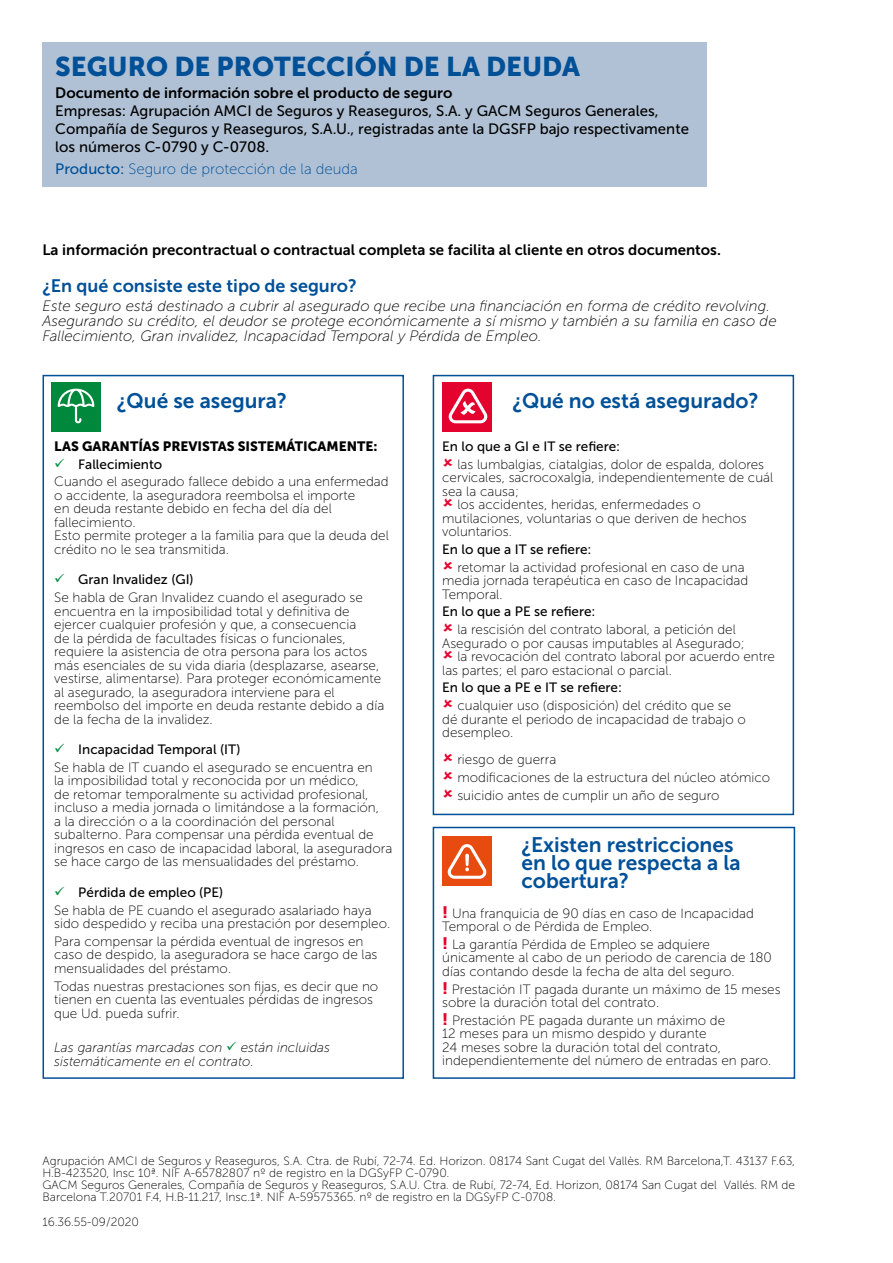
<style>
.page{position:relative;width:893px;height:1263px;background:#fff}
.page>*{position:absolute;margin:0;border:0;box-sizing:border-box;transform-origin:0 0}
.t1{font:27px "Museo Sans 900";color:#005098}
.t2{font:21px/18px "Museo Sans 700";color:#005098}
.t3{font:18px "Museo Sans 700";color:#005098}
.t4{font:italic 15px/15px "Museo Sans 100";color:#000}
.t5{font:15px/18px "Museo Sans 500";color:#000}
.t6{font:15px "Museo Sans 700";color:#000}
.t7{font:15px "Museo Sans 100";color:#005098}
.t8{font:13.5px/13.5px "Museo Sans 100";color:#000}
.t9{font:13.5px "Museo Sans 500";color:#000}
.t10{font:italic 13.5px/13.5px "Museo Sans 100";color:#000}
.t11{font:13.5px "Museo Sans 900";color:#000}
.t12{font:12px/12px "Museo Sans 100";color:#000}
.s1{font-family:"Museo Sans 500"}
.s2{color:#00893d}
.s3{font-family:"Museo Sans 900";font-size:16.5px;color:#e4032e}
</style>
<div class="page">
<div style="left:51px;top:382px;width:50px;height:50px;background:#00893d"></div>
<div style="left:442px;top:382px;width:50px;height:50px;background:#e4032e"></div>
<div style="left:442px;top:837px;width:50px;height:49px;background:#e84b0f"></div>
<div style="left:43px;top:43px;width:664px;height:144px;background:#b0c1d5"></div>
<div style="left:43px;top:375px;width:361px;height:704px;border:2px solid #005098"></div>
<div style="left:433px;top:375px;width:361px;height:440px;border:2px solid #005098"></div>
<div style="left:433px;top:827px;width:362px;height:252px;border:2px solid #005098"></div>
<svg style="left:58px;top:389px;width:36px;height:34px"></svg>
<svg style="left:448px;top:389px;width:40px;height:34px"></svg>
<svg style="left:447px;top:844px;width:40px;height:35px"></svg>
<h1 class="t1" style="left:55px;top:51px;width:526px">SEGURO DE PROTECCIÓN DE LA DEUDA</h1>
<p class="t6" style="left:55px;top:84px;width:399px">Documento de información sobre el producto de seguro</p>
<p class="t5" style="left:55px;top:102px;width:635px">Empresas: Agrupación AMCI de Seguros y Reaseguros, S.A. y GACM Seguros Generales,<br>Compañía de Seguros y Reaseguros, S.A.U., registradas ante la DGSFP bajo respectivamente los números C-0790 y C-0708.</p>
<p class="t7" style="left:55px;top:161px;width:304px"><span class="s1">Producto:</span> Seguro de protección de la deuda</p>
<p class="t6" style="left:43px;top:241px;width:680px">La información precontractual o contractual completa se facilita al cliente en otros documentos.</p>
<h3 class="t3" style="left:43px;top:275px;width:316px">¿En qué consiste este tipo de seguro?</h3>
<p class="t4" style="left:43px;top:298px;width:736px">Este seguro está destinado a cubrir al asegurado que recibe una financiación en forma de crédito revolving.<br>Asegurando su crédito, el deudor se protege económicamente a sí mismo y también a su familia en caso de<br>Fallecimiento, Gran invalidez, Incapacidad Temporal y Pérdida de Empleo.</p>
<h2 class="t2" style="left:117px;top:391px;width:172px">¿Qué se asegura?</h2>
<h2 class="t2" style="left:512px;top:391px;width:248px">¿Qué no está asegurado?</h2>
<p class="t11" style="left:54px;top:438px;width:325px">LAS GARANTÍAS PREVISTAS SISTEMÁTICAMENTE:</p>
<p class="t9" style="left:54px;top:456px;width:110px"><span class="s2">✓</span> Fallecimiento</p>
<p class="t8" style="left:54px;top:475px;width:336px">Cuando el asegurado fallece debido a una enfermedad o accidente, la aseguradora reembolsa el importe<br>en deuda restante debido en fecha del día del fallecimiento.<br>Esto permite proteger a la familia para que la deuda del crédito no le sea transmitida.</p>
<p class="t9" style="left:54px;top:572px;width:141px"><span class="s2">✓</span> Gran Invalidez (GI)</p>
<p class="t8" style="left:54px;top:591px;width:332px">Se habla de Gran Invalidez cuando el asegurado se encuentra en la imposibilidad total y definitiva de ejercer cualquier profesión y que, a consecuencia<br>de la pérdida de facultades físicas o funcionales, requiere la asistencia de otra persona para los actos más esenciales de su vida diaria (desplazarse, asearse, vestirse, alimentarse). Para proteger económicamente al asegurado, la aseguradora interviene para el reembolso del importe en deuda restante debido a día de la fecha de la invalidez.</p>
<p class="t9" style="left:54px;top:742px;width:188px"><span class="s2">✓</span> Incapacidad Temporal (IT)</p>
<p class="t8" style="left:54px;top:761px;width:340px">Se habla de IT cuando el asegurado se encuentra en<br>la imposibilidad total y reconocida por un médico,<br>de retomar temporalmente su actividad profesional, incluso a media jornada o limitándose a la formación,<br>a la dirección o a la coordinación del personal subalterno. Para compensar una pérdida eventual de ingresos en caso de incapacidad laboral, la aseguradora se hace cargo de las mensualidades del préstamo.</p>
<p class="t9" style="left:54px;top:885px;width:171px"><span class="s2">✓</span> Pérdida de empleo (PE)</p>
<p class="t8" style="left:54px;top:903px;width:338px">Se habla de PE cuando el asegurado asalariado haya sido despedido y reciba una prestación por desempleo.</p>
<p class="t8" style="left:54px;top:935px;width:325px">Para compensar la pérdida eventual de ingresos en caso de despido, la aseguradora se hace cargo de las mensualidades del préstamo.</p>
<p class="t8" style="left:54px;top:979px;width:326px">Todas nuestras prestaciones son fijas, es decir que no tienen en cuenta las eventuales pérdidas de ingresos que Ud. pueda sufrir.</p>
<p class="t10" style="left:54px;top:1041px;width:277px">Las garantías marcadas con <span class="s2">✓</span> están incluidas sistemáticamente en el contrato.</p>
<p class="t9" style="left:442px;top:439px;width:179px">En lo que a GI e IT se refiere:</p>
<p class="t8" style="left:457px;top:457px;width:308px">las lumbalgias, ciatalgias, dolor de espalda, dolores</p>
<p class="t8" style="left:442px;top:471px;width:333px">cervicales, sacrocoxalgia, independientemente de cuál</p>
<p class="t8" style="left:442px;top:484px;width:78px">sea la causa;</p>
<p class="t8" style="left:457px;top:498px;width:245px">los accidentes, heridas, enfermedades o</p>
<p class="t8" style="left:442px;top:511px;width:306px">mutilaciones, voluntarias o que deriven de hechos</p>
<p class="t8" style="left:442px;top:525px;width:71px">voluntarios.</p>
<p class="t9" style="left:442px;top:542px;width:151px">En lo que a IT se refiere:</p>
<p class="t8" style="left:442px;top:560px;width:308px;text-indent:15px">retomar la actividad profesional en caso de una media jornada terapéutica en caso de Incapacidad<br>Temporal.</p>
<p class="t9" style="left:442px;top:604px;width:155px">En lo que a PE se refiere:</p>
<p class="t8" style="left:457px;top:623px;width:280px">la rescisión del contrato laboral, a petición del</p>
<p class="t8" style="left:442px;top:636px;width:304px">Asegurado o por causas imputables al Asegurado;</p>
<p class="t8" style="left:457px;top:650px;width:319px">la revocación del contrato laboral por acuerdo entre</p>
<p class="t8" style="left:442px;top:663px;width:231px">las partes; el paro estacional o parcial.</p>
<p class="t9" style="left:442px;top:680px;width:181px">En lo que a PE e IT se refiere:</p>
<p class="t8" style="left:442px;top:699px;width:305px;text-indent:15px">cualquier uso (disposición) del crédito que se dé durante el periodo de incapacidad de trabajo o desempleo.</p>
<p class="t8" style="left:457px;top:751px;width:314px;line-height:17.7px">riesgo de guerra<br>modificaciones de la estructura del núcleo atómico suicidio antes de cumplir un año de seguro</p>
<h2 class="t2" style="left:521px;top:836px;width:221px">¿Existen restricciones en lo que respecta a la cobertura?</h2>
<p class="t8" style="left:442px;top:906px;width:313px"><span class="s3">!</span> Una franquicia de 90 días en caso de Incapacidad<br>Temporal o de Pérdida de Empleo.</p>
<p class="t8" style="left:442px;top:937px;width:331px"><span class="s3">!</span> La garantía Pérdida de Empleo se adquiere únicamente al cabo de un periodo de carencia de 180 días contando desde la fecha de alta del seguro.</p>
<p class="t8" style="left:442px;top:982px;width:340px"><span class="s3">!</span> Prestación IT pagada durante un máximo de 15 meses sobre la duración total del contrato.</p>
<p class="t8" style="left:442px;top:1013px;width:331px"><span class="s3">!</span> Prestación PE pagada durante un máximo de<br>12 meses para un mismo despido y durante<br>24 meses sobre la duración total del contrato, independientemente del número de entradas en paro.</p>
<p class="t12" style="left:43px;top:1155px;width:754px">Agrupación AMCI de Seguros y Reaseguros, S.A. Ctra. de Rubí, 72-74. Ed. Horizon. 08174 Sant Cugat del Vallès. RM Barcelona,T. 43137 F.63, H.B-423520, Insc 10ª. NIF A-65782807 nº de registro en la DGSyFP C-0790.<br>GACM Seguros Generales, Compañía de Seguros y Reaseguros, S.A.U. Ctra. de Rubí, 72-74, Ed. Horizon, 08174 San Cugat del Vallés. RM de Barcelona T.20701 F.4, H.B-11.217, Insc.1ª. NIF A-59575365. nº de registro en la DGSyFP C-0708.</p>
<p class="t12" style="left:43px;top:1216px;width:98px">16.36.55-09/2020</p>
</div>
